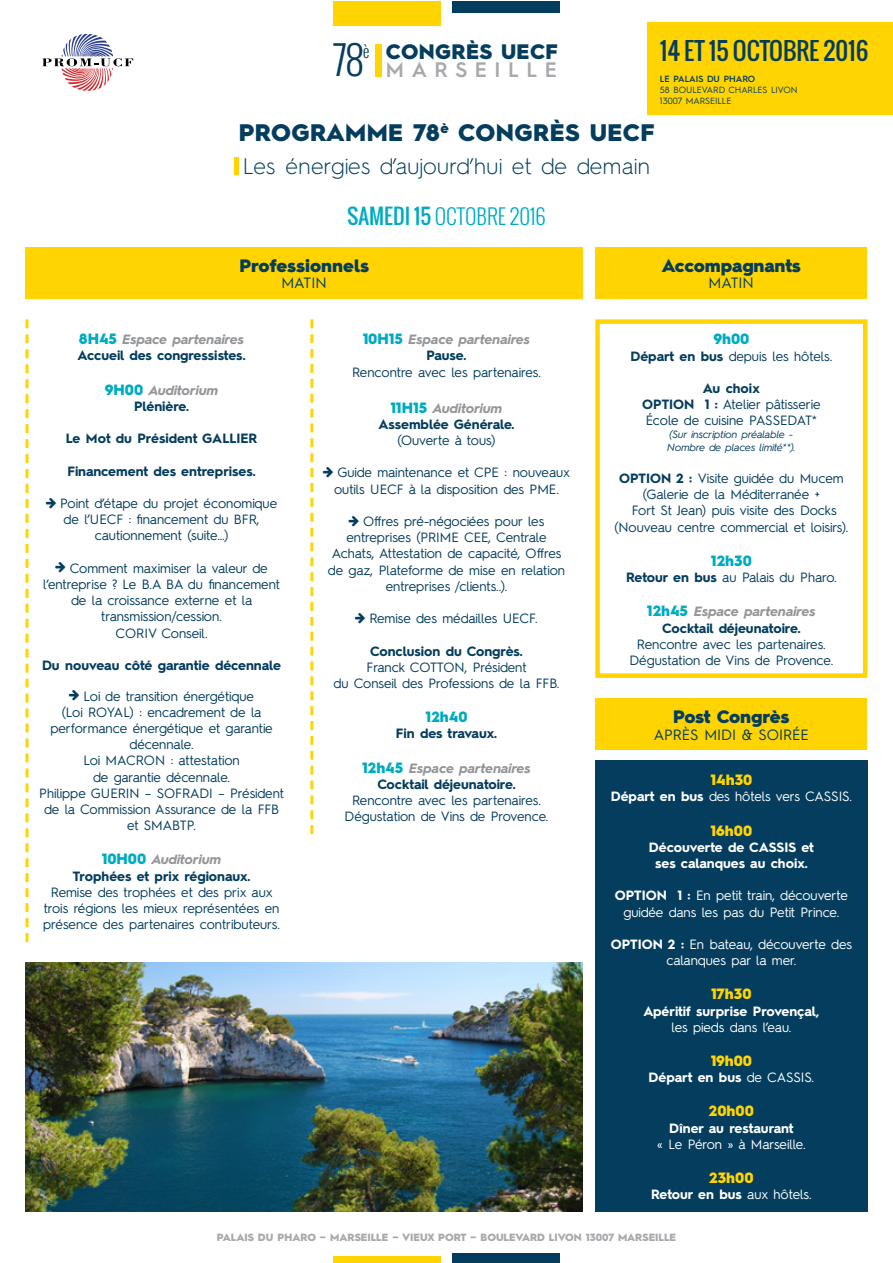
<style>
.page{position:relative;width:893px;height:1263px;background:#fff}
.page>*{position:absolute;margin:0;border:0;box-sizing:border-box;transform-origin:0 0}
.t1{font:900 24px "Hurme Geometric Sans 2";color:#043d5d}
.t2{font:24px "Oswald";color:#043d5d}
.t3{font:300 22.5px "Hurme Geometric Sans 2";letter-spacing:.015em;color:#043d5d}
.t4{font:900 21px/18px "Hurme Geometric Sans 2";color:#043d5d;text-align:right}
.t5{font:300 21px "Oswald";color:#00abc2}
.t6{font:900 18px "Hurme Geometric Sans 2";letter-spacing:-.005em;color:#043d5d}
.t7{font:300 16.65px "Oswald";color:#043d5d}
.t8{font:900 15px "Hurme Geometric Sans 2";color:#ffd400}
.t9{font:15px "Hurme Geometric Sans 2";color:#043d5d}
.t10{font:900 15px "Hurme Geometric Sans 2";color:#00abc2}
.t11{font:13.5px/16.2px "Hurme Geometric Sans 2";color:#043d5d;text-align:center}
.t12{font:700 13.5px/16.2px "Hurme Geometric Sans 2";letter-spacing:-.005em;color:#043d5d;text-align:center}
.t13{font:13.5px/16.2px "Hurme Geometric Sans 2";letter-spacing:-.005em;color:#fff;text-align:center}
.t14{font:700 13.5px/16.2px "Hurme Geometric Sans 2";color:#fff;text-align:center}
.t15{font:italic 700 13.5px/16.2px "Hurme Geometric Sans 2";letter-spacing:-.005em;color:#939598;text-align:center}
.t16{font:900 10.5px "Hurme Geometric Sans 2";color:#a7a9ac}
.t17{font:italic 10.5px/12.6px "Hurme Geometric Sans 2";letter-spacing:-.005em;color:#043d5d}
.t18{font:9px/10.8px "Hurme Geometric Sans 2";color:#043d5d}
.t19{font:600 9px "Hurme Geometric Sans 2";color:#043d5d}
.s1{font-family:"Oswald";font-weight:300;font-size:39px}
.s2{font-weight:600;color:#a7a9ac}
.s3{font-weight:400}
.s4{font-weight:900;font-size:15px;color:#00abc2}
.s5{font-style:italic;color:#939598}
.s6{font-weight:900;font-style:normal;font-size:15px;color:#00abc2}
.s7{font-style:normal;color:#043d5d}
.s8{font-weight:700}
</style>
<div class="page">
<div style="left:26px;top:247px;width:557px;height:51px;background:#ffd400"></div>
<svg style="left:26px;top:319px;width:3px;height:623px"></svg>
<svg style="left:310px;top:319px;width:3px;height:515px"></svg>
<div style="left:595px;top:319px;width:272px;height:359px;border:4px solid #ffd400"></div>
<div style="left:595px;top:247px;width:272px;height:51px;background:#ffd400"></div>
<div style="left:595px;top:760px;width:272px;height:452px;background:#043d5d"></div>
<div style="left:595px;top:699px;width:272px;height:51px;background:#ffd400"></div>
<img style="left:26px;top:963px;width:557px;height:249px">
<svg style="left:42px;top:34px;width:91px;height:57px"></svg>
<div style="left:452px;top:1px;width:107px;height:12px;background:#043d5d"></div>
<div style="left:334px;top:1px;width:107px;height:25px;background:#ffd400"></div>
<div style="left:375px;top:45px;width:6px;height:32px;background:#ffd400"></div>
<div style="left:647px;top:22px;width:245px;height:92px;background:#ffd400"></div>
<div style="left:234px;top:158px;width:5px;height:17px;background:#ffd400"></div>
<div style="left:452px;top:1253px;width:107px;height:10px;background:#043d5d"></div>
<div style="left:334px;top:1256px;width:107px;height:7px;background:#ffd400"></div>
<p class="t7" style="left:363px;top:40px;width:8px">è</p>
<h1 class="t2" style="left:660px;top:32px;width:210px">14 ET 15 OCTOBRE 2016</h1>
<p class="t19" style="left:660px;top:73px;width:97px">LE PALAIS DU PHARO</p>
<p class="t18" style="left:660px;top:84px;width:139px">58 BOULEVARD CHARLES LIVON<br>13007 MARSEILLE</p>
<h1 class="t1" style="left:239px;top:116px;width:417px">PROGRAMME 78<sup>è</sup> CONGRÈS UECF</h1>
<h3 class="t4" style="left:334px;top:42px;width:226px">CONGRÈS UECF<br><span class="s1">78</span> <span class="s2">MARSEILLE</span></h3>
<h2 class="t3" style="left:243px;top:151px;width:409px">Les énergies d’aujourd’hui et de demain</h2>
<h3 class="t5" style="left:347px;top:202px;width:200px"><span class="s3">SAMEDI 15</span> OCTOBRE 2016</h3>
<h3 class="t6" style="left:239px;top:253px;width:131px">Professionnels</h3>
<p class="t9" style="left:281px;top:272px;width:47px">MATIN</p>
<p class="t12" style="left:78px;top:331px;width:169px;text-align:left"><span class="s4">8H45</span> <span class="s5">Espace partenaires<br></span>Accueil des congressistes.</p>
<p class="t15" style="left:105px;top:381px;width:115px"><span class="s6">9H00</span> Auditorium<br><span class="s7">Plénière.</span></p>
<p class="t12" style="left:66px;top:430px;width:193px">Le Mot du Président GALLIER</p>
<p class="t12" style="left:67px;top:462px;width:190px">Financement des entreprises.</p>
<p class="t11" style="left:60px;top:494px;width:218px">Point d’étape du projet économique</p>
<p class="t11" style="left:64px;top:510px;width:198px">de l’UECF : financement du BFR,</p>
<p class="t11" style="left:95px;top:527px;width:135px">cautionnement (suite…)</p>
<p class="t11" style="left:70px;top:559px;width:199px">Comment maximiser la valeur de</p>
<p class="t11" style="left:43px;top:575px;width:238px">l’entreprise ? Le B.A BA du financement</p>
<p class="t11" style="left:71px;top:591px;width:183px">de la croissance externe et la</p>
<p class="t11" style="left:101px;top:608px;width:122px">transmission/cession.</p>
<p class="t11" style="left:115px;top:624px;width:94px">CORIV Conseil.</p>
<p class="t12" style="left:42px;top:656px;width:241px">Du nouveau côté garantie décennale</p>
<p class="t11" style="left:83px;top:687px;width:172px">Loi de transition énergétique</p>
<p class="t11" style="left:62px;top:703px;width:201px">(Loi ROYAL) : encadrement de la</p>
<p class="t11" style="left:50px;top:719px;width:224px">performance énergétique et garantie</p>
<p class="t11" style="left:130px;top:735px;width:65px">décennale.</p>
<p class="t11" style="left:83px;top:752px;width:158px">Loi MACRON : attestation</p>
<p class="t11" style="left:93px;top:768px;width:138px">de garantie décennale.</p>
<p class="t11" style="left:39px;top:784px;width:246px">Philippe GUERIN – SOFRADI – Président</p>
<p class="t11" style="left:44px;top:800px;width:237px">de la Commission Assurance de la FFB</p>
<p class="t11" style="left:127px;top:816px;width:71px">et SMABTP.</p>
<p class="t12" style="left:73px;top:851px;width:179px"><span class="s4">10H00</span> <span class="s5">Auditorium<br></span>Trophées et prix régionaux.</p>
<p class="t11" style="left:43px;top:883px;width:238px">Remise des trophées et des prix aux trois régions les mieux représentées en présence des partenaires contributeurs.</p>
<p class="t15" style="left:363px;top:331px;width:169px"><span class="s6">10H15</span> Espace partenaires<br><span class="s7">Pause.</span></p>
<p class="t11" style="left:352px;top:363px;width:190px">Rencontre avec les partenaires.</p>
<p class="t12" style="left:378px;top:399px;width:138px"><span class="s4">11H15</span> <span class="s5">Auditorium<br></span>Assemblée Générale.</p>
<p class="t11" style="left:398px;top:431px;width:100px">(Ouverte à tous)</p>
<p class="t11" style="left:334px;top:464px;width:238px;text-align:left">Guide maintenance et CPE : nouveaux outils UECF à la disposition des PME.</p>
<p class="t11" style="left:363px;top:512px;width:183px">Offres pré-négociées pour les</p>
<p class="t11" style="left:346px;top:528px;width:202px">entreprises (PRIME CEE, Centrale</p>
<p class="t11" style="left:332px;top:545px;width:231px">Achats, Attestation de capacité, Offres</p>
<p class="t11" style="left:328px;top:561px;width:239px">de gaz, Plateforme de mise en relation</p>
<p class="t11" style="left:386px;top:577px;width:123px">entreprises /clients..).</p>
<p class="t11" style="left:369px;top:609px;width:170px">Remise des médailles UECF.</p>
<p class="t12" style="left:370px;top:642px;width:154px">Conclusion du Congrès.</p>
<p class="t11" style="left:334px;top:658px;width:227px">Franck COTTON, Président<br>du Conseil des Professions de la FFB.</p>
<p class="t10" style="left:425px;top:706px;width:44px">12h40</p>
<p class="t12" style="left:396px;top:725px;width:103px">Fin des travaux.</p>
<p class="t12" style="left:362px;top:759px;width:170px"><span class="s4">12h45</span> <span class="s5">Espace partenaires<br></span>Cocktail déjeunatoire.</p>
<p class="t11" style="left:345px;top:791px;width:205px">Rencontre avec les partenaires.<br>Dégustation de Vins de Provence.</p>
<h3 class="t6" style="left:662px;top:253px;width:141px">Accompagnants</h3>
<p class="t9" style="left:709px;top:272px;width:47px">MATIN</p>
<p class="t10" style="left:713px;top:329px;width:38px">9h00</p>
<p class="t11" style="left:630px;top:347px;width:203px"><span class="s8">Départ en bus</span> depuis les hôtels.</p>
<p class="t11" style="left:642px;top:379px;width:180px"><span class="s8">Au choix<br>OPTION 1 :</span> Atelier pâtisserie<br>École de cuisine PASSEDAT*</p>
<p class="t17" style="left:667px;top:427px;width:130px">(Sur inscription préalable -<br>Nombre de places limité**).</p>
<p class="t11" style="left:614px;top:469px;width:235px"><span class="s8">OPTION 2 :</span> Visite guidée du Mucem (Galerie de la Méditerranée +<br>Fort St Jean) puis visite des Docks (Nouveau centre commercial et loisirs).</p>
<p class="t10" style="left:711px;top:550px;width:42px">12h30</p>
<p class="t11" style="left:626px;top:568px;width:212px"><span class="s8">Retour en bus</span> au Palais du Pharo.</p>
<p class="t12" style="left:647px;top:603px;width:170px"><span class="s4">12h45</span> <span class="s5">Espace partenaires<br></span>Cocktail déjeunatoire.</p>
<p class="t11" style="left:629px;top:635px;width:205px">Rencontre avec les partenaires.<br>Dégustation de Vins de Provence.</p>
<h3 class="t6" style="left:673px;top:704px;width:118px">Post Congrès</h3>
<p class="t9" style="left:654px;top:724px;width:156px">APRÈS MIDI &amp; SOIRÉE</p>
<p class="t8" style="left:710px;top:769px;width:44px">14h30</p>
<p class="t13" style="left:611px;top:788px;width:243px"><span class="s8">Départ en bus</span> des hôtels vers CASSIS.</p>
<p class="t8" style="left:711px;top:820px;width:43px">16h00</p>
<p class="t14" style="left:649px;top:838px;width:167px">Découverte de CASSIS et ses calanques au choix.</p>
<p class="t13" style="left:615px;top:887px;width:235px"><span class="s8">OPTION 1 :</span> En petit train, découverte guidée dans les pas du Petit Prince.</p>
<p class="t13" style="left:611px;top:935px;width:243px"><span class="s8">OPTION 2 :</span> En bateau, découverte des calanques par la mer.</p>
<p class="t8" style="left:711px;top:983px;width:42px">17h30</p>
<p class="t14" style="left:643px;top:1002px;width:178px">Apéritif surprise Provençal,</p>
<p class="t13" style="left:671px;top:1018px;width:121px">les pieds dans l’eau.</p>
<p class="t8" style="left:711px;top:1050px;width:43px">19h00</p>
<p class="t14" style="left:649px;top:1068px;width:167px">Départ en bus <span class="s3">de CASSIS.</span></p>
<p class="t8" style="left:709px;top:1100px;width:46px">20h00</p>
<p class="t14" style="left:669px;top:1119px;width:126px">Dîner au restaurant</p>
<p class="t13" style="left:657px;top:1135px;width:150px">« Le Péron » à Marseille.</p>
<p class="t8" style="left:709px;top:1167px;width:46px">23h00</p>
<p class="t14" style="left:651px;top:1185px;width:162px">Retour en bus <span class="s3">aux hôtels.</span></p>
<p class="t16" style="left:217px;top:1230px;width:461px">PALAIS DU PHARO – MARSEILLE – VIEUX PORT – BOULEVARD LIVON 13007 MARSEILLE</p>
</div>
